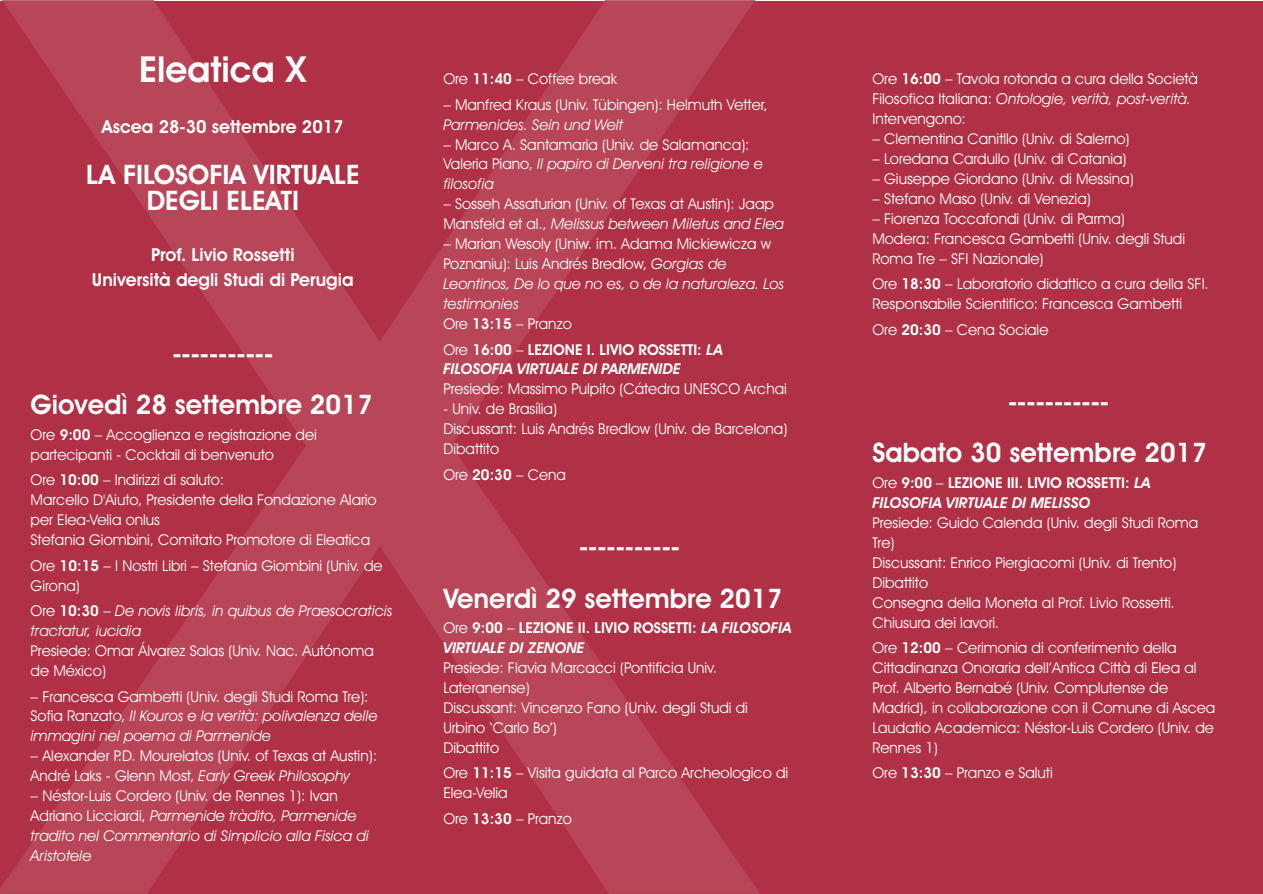
<style>
.page{position:relative;width:1263px;height:894px;background:#fff}
.page>*{position:absolute;margin:0;border:0;box-sizing:border-box;transform-origin:0 0}
.t1{font:700 36px "Avant Garde Bk BT";color:#fff}
.t2{font:700 27px/51.2px "Avant Garde Bk BT";color:#fff}
.t3{font:700 18px/25.5px "Avant Garde Bk BT";color:#fff;text-align:center}
.t4{font:15px/20px "Avant Garde Bk BT";color:#fff}
.t5{font:italic 15px/20px "Avant Garde Bk BT";color:#fff}
.t6{font:700 15px/20px "Avant Garde Bk BT";color:#fff}
.t7{font:italic 700 15px/20px "Avant Garde Bk BT";color:#fff}
.s1{font-weight:700}
.s2{font-style:normal}
.s3{font-weight:700;font-style:normal}
.s4{font-style:italic}
.s5{font-weight:400;font-style:normal}
.s6{font-weight:400}
</style>
<div class="page">
<div style="left:0;top:1px;width:1263px;height:893px;background:#b03045"></div>
<img style="left:0;top:0;width:760px;height:894px">
<h1 class="t1" style="left:139px;top:55px;width:169px">Eleatica X</h1>
<p class="t3" style="left:102px;top:116px;width:243px">Ascea 28-30 settembre 2017</p>
<h2 class="t2" style="left:86px;top:164px;width:275px;line-height:25.5px;text-align:center">LA FILOSOFIA VIRTUALE<br>DEGLI ELEATI</h2>
<p class="t3" style="left:92px;top:243px;width:263px">Prof. Livio Rossetti<br>Università degli Studi di Perugia</p>
<h2 class="t2" style="left:31px;top:331px;width:344px;text-indent:142px">-----------<br>Giovedì 28 settembre 2017</h2>
<p class="t4" style="left:31px;top:426px;width:288px">Ore <span class="s1">9:00</span> – Accoglienza e registrazione dei partecipanti - Cocktail di benvenuto</p>
<p class="t4" style="left:31px;top:471px;width:348px">Ore <span class="s1">10:00</span> – Indirizzi di saluto:<br>Marcello D'Aiuto, Presidente della Fondazione Alario per Elea-Velia onlus<br>Stefania Giombini, Comitato Promotore di Eleatica</p>
<p class="t4" style="left:31px;top:557px;width:353px">Ore <span class="s1">10:15</span> – I Nostri Libri – Stefania Giombini (Univ. de<br>Girona)</p>
<p class="t5" style="left:31px;top:602px;width:363px"><span class="s2">Ore</span> <span class="s3">10:30</span> <span class="s2">–</span> De novis libris, in quibus de Praesocraticis tractatur, iucidia</p>
<p class="t4" style="left:31px;top:642px;width:345px">Presiede: Omar Álvarez Salas (Univ. Nac. Autónoma de México)</p>
<p class="t5" style="left:31px;top:688px;width:349px"><span class="s2">– Francesca Gambetti (Univ. degli Studi Roma Tre):<br>Sofia Ranzato,</span> Il Kouros e la verità: polivalenza delle immagini nel poema di Parmenide</p>
<p class="t4" style="left:31px;top:747px;width:348px">– Alexander P.D. Mourelatos (Univ. of Texas at Austin):<br>André Laks - Glenn Most, <span class="s4">Early Greek Philosophy</span></p>
<p class="t5" style="left:31px;top:787px;width:340px"><span class="s2">– Néstor-Luis Cordero (Univ. de Rennes 1): Ivan Adriano Licciardi,</span> Parmenide tràdito, Parmenide tradito nel Commentario di Simplicio alla Fisica di Aristotele</p>
<p class="t4" style="left:443px;top:70px;width:175px">Ore <span class="s1">11:40</span> – Coffee break</p>
<p class="t4" style="left:443px;top:96px;width:326px">– Manfred Kraus (Univ. Tübingen): Helmuth Vetter,</p>
<p class="t5" style="left:443px;top:116px;width:181px">Parmenides. Sein und Welt</p>
<p class="t4" style="left:443px;top:136px;width:321px">– Marco A. Santamaria (Univ. de Salamanca):<br>Valeria Piano, <span class="s4">Il papiro di Derveni tra religione e filosofia</span></p>
<p class="t4" style="left:443px;top:195px;width:342px">– Sosseh Assaturian (Univ. of Texas at Austin): Jaap<br>Mansfeld et al., <span class="s4">Melissus between Miletus and Elea</span></p>
<p class="t4" style="left:443px;top:235px;width:342px">– Marian Wesoly (Uniw. im. Adama Mickiewicza w Poznaniu): Luis Andrés Bredlow, <span class="s4">Gorgias de Leontinos, De lo que no es, o de la naturaleza. Los testimonies<br></span>Ore <span class="s1">13:15</span> – Pranzo</p>
<p class="t7" style="left:443px;top:341px;width:281px"><span class="s5">Ore</span> <span class="s2">16:00</span> <span class="s5">–</span> <span class="s2">LEZIONE I. LIVIO ROSSETTI:</span> LA<br>FILOSOFIA VIRTUALE DI PARMENIDE</p>
<p class="t4" style="left:443px;top:381px;width:345px">Presiede: Massimo Pulpito (Cátedra UNESCO Archai</p>
<p class="t4" style="left:443px;top:400px;width:345px">- Univ. de Brasília)<br>Discussant: Luis Andrés Bredlow (Univ. de Barcelona)<br>Dibattito</p>
<p class="t4" style="left:443px;top:466px;width:124px">Ore <span class="s1">20:30</span> – Cena</p>
<h2 class="t2" style="left:443px;top:524px;width:340px;text-indent:136px">-----------<br>Venerdì 29 settembre 2017</h2>
<p class="t6" style="left:443px;top:619px;width:350px"><span class="s6">Ore</span> 9:00 <span class="s6">–</span> LEZIONE II. LIVIO ROSSETTI: <span class="s4">LA FILOSOFIA<br>VIRTUALE DI ZENONE</span></p>
<p class="t4" style="left:443px;top:659px;width:306px">Presiede: Flavia Marcacci (Pontificia Univ.<br>Lateranense)<br>Discussant: Vincenzo Fano (Univ. degli Studi di<br>Urbino ‘Carlo Bo’)<br>Dibattito</p>
<p class="t4" style="left:443px;top:764px;width:346px">Ore <span class="s1">11:15</span> – Visita guidata al Parco Archeologico di<br>Elea-Velia</p>
<p class="t4" style="left:443px;top:810px;width:130px">Ore <span class="s1">13:30</span> – Pranzo</p>
<p class="t4" style="left:872px;top:70px;width:327px">Ore <span class="s1">16:00</span> – Tavola rotonda a cura della Società<br>Filosofica Italiana: <span class="s4">Ontologie, verità, post-verità.<br></span>Intervengono:</p>
<p class="t4" style="left:872px;top:130px;width:259px">– Clementina Canitllo (Univ. di Salerno)</p>
<p class="t4" style="left:872px;top:150px;width:256px">– Loredana Cardullo (Univ. di Catania)</p>
<p class="t4" style="left:872px;top:170px;width:263px">– Giuseppe Giordano (Univ. di Messina)</p>
<p class="t4" style="left:872px;top:190px;width:220px">– Stefano Maso (Univ. di Venezia)</p>
<p class="t4" style="left:872px;top:210px;width:314px">– Fiorenza Toccafondi (Univ. di Parma)<br>Modera: Francesca Gambetti (Univ. degli Studi<br>Roma Tre – SFI Nazionale)</p>
<p class="t4" style="left:872px;top:275px;width:338px">Ore <span class="s1">18:30</span> – Laboratorio didattico a cura della SFI.<br>Responsabile Scientifico: Francesca Gambetti</p>
<p class="t4" style="left:872px;top:321px;width:177px">Ore <span class="s1">20:30</span> – Cena Sociale</p>
<h2 class="t2" style="left:872px;top:379px;width:336px;text-indent:136px">-----------<br>Sabato 30 settembre 2017</h2>
<p class="t6" style="left:872px;top:474px;width:280px"><span class="s6">Ore</span> 9:00 <span class="s6">–</span> LEZIONE III. LIVIO ROSSETTI: <span class="s4">LA<br>FILOSOFIA VIRTUALE DI MELISSO</span></p>
<p class="t4" style="left:872px;top:514px;width:327px">Presiede: Guido Calenda (Univ. degli Studi Roma<br>Tre)<br>Discussant: Enrico Piergiacomi (Univ. di Trento)<br>Dibattito<br>Consegna della Moneta al Prof. Livio Rossetti.<br>Chiusura dei lavori.</p>
<p class="t4" style="left:872px;top:639px;width:344px">Ore <span class="s1">12:00</span> – Cerimonia di conferimento della Cittadinanza Onoraria dell’Antica Città di Elea al Prof. Alberto Bernabé (Univ. Complutense de Madrid), in collaborazione con il Comune di Ascea Laudatio Academica: Néstor-Luis Cordero (Univ. de Rennes 1)</p>
<p class="t4" style="left:872px;top:764px;width:182px">Ore <span class="s1">13:30</span> – Pranzo e Saluti</p>
</div>
